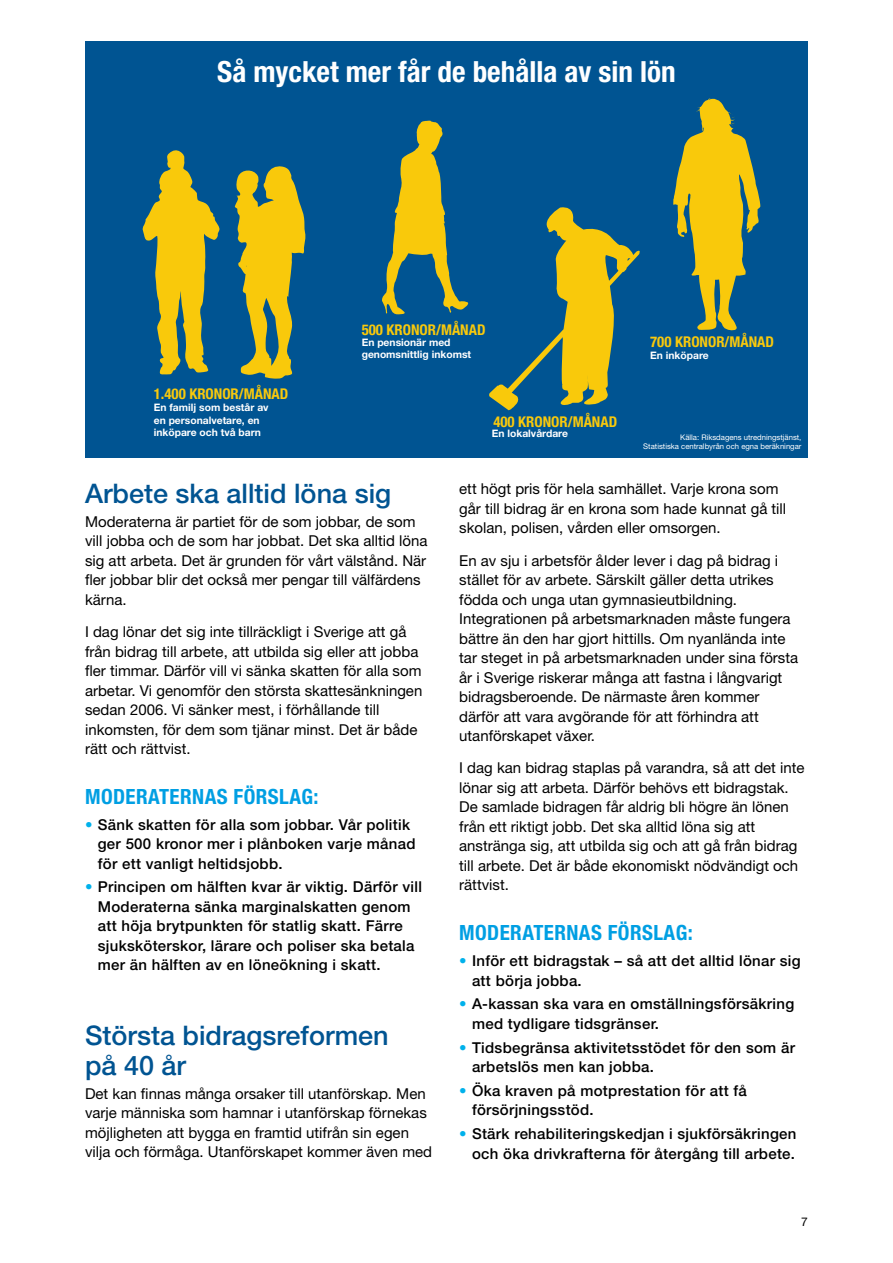
<style>
.page{position:relative;width:893px;height:1263px;background:#fff}
.page>*{position:absolute;margin:0;border:0;box-sizing:border-box;transform-origin:0 0}
.t1{font:700 condensed 29.25px "Helvetica Neue LT Std";color:#fff}
.t2{font:500 27px/30px "Helvetica Neue LT Std";color:#005492}
.t3{font:700 condensed 21px "Helvetica Neue LT Std";letter-spacing:.02em;color:#009fe3}
.t4{font:15px/19.5px "Helvetica Neue LT Std";color:#000}
.t5{font:500 15px/19.5px "Helvetica Neue LT Std";letter-spacing:.02em;color:#000}
.t6{font:700 condensed 14.85px "Helvetica Neue LT Std";color:#f9c90b}
.t7{font:12px "Helvetica Neue LT Std";color:#000}
.t8{font:700 10.35px/12.3px "Helvetica Neue LT Std";color:#fff}
.t9{font:7.8px/9.3px "Helvetica Neue LT Std";color:#fff;text-align:right}
.s1{font-weight:700;color:#00b1eb}
</style>
<div class="page">
<div style="left:85px;top:41px;width:723px;height:417px;background:#005492"></div>
<svg style="left:142px;top:150px;width:164px;height:229px"></svg>
<svg style="left:489px;top:207px;width:151px;height:203px"></svg>
<svg style="left:673px;top:98px;width:88px;height:233px"></svg>
<svg style="left:382px;top:120px;width:87px;height:195px"></svg>
<h1 class="t1" style="left:217px;top:54px;width:460px">Så mycket mer får de behålla av sin lön</h1>
<p class="t6" style="left:154px;top:385px;width:136px">1.400 KRONOR/MÅNAD</p>
<p class="t8" style="left:154px;top:401px;width:116px">En familj som består av en personalvetare, en inköpare och två barn</p>
<p class="t6" style="left:362px;top:321px;width:125px">500 KRONOR/MÅNAD</p>
<p class="t8" style="left:362px;top:336px;width:111px">En pensionär med genomsnittlig inkomst</p>
<p class="t6" style="left:493px;top:412px;width:125px">400 KRONOR/MÅNAD</p>
<p class="t8" style="left:492px;top:427px;width:78px">En lokalvårdare</p>
<p class="t6" style="left:650px;top:333px;width:125px">700 KRONOR/MÅNAD</p>
<p class="t8" style="left:650px;top:349px;width:60px">En inköpare</p>
<p class="t9" style="left:643px;top:432px;width:160px">Källa: Riksdagens utredningstjänst,<br>Statistiska centralbyrån och egna beräkningar</p>
<h2 class="t2" style="left:85px;top:478px;width:308px">Arbete ska alltid löna sig</h2>
<p class="t4" style="left:85px;top:511px;width:344px">Moderaterna är partiet för de som jobbar, de som vill jobba och de som har jobbat. Det ska alltid löna sig att arbeta. Det är grunden för vårt välstånd. När fler jobbar blir det också mer pengar till välfärdens kärna.</p>
<p class="t4" style="left:85px;top:622px;width:339px">I dag lönar det sig inte tillräckligt i Sverige att gå från bidrag till arbete, att utbilda sig eller att jobba fler timmar. Därför vill vi sänka skatten för alla som arbetar. Vi genomför den största skattesänkningen sedan 2006. Vi sänker mest, i förhållande till inkomsten, för dem som tjänar minst. Det är både rätt och rättvist.</p>
<h3 class="t3" style="left:85px;top:784px;width:235px">MODERATERNAS FÖRSLAG:</h3>
<p class="t5" style="left:98px;top:814px;width:319px;text-indent:-13px"><span class="s1">•</span> Sänk skatten för alla som jobbar. Vår politik ger 500 kronor mer i plånboken varje månad för ett vanligt heltidsjobb.</p>
<p class="t5" style="left:98px;top:877px;width:326px;text-indent:-13px"><span class="s1">•</span> Principen om hälften kvar är viktig. Därför vill Moderaterna sänka marginalskatten genom att höja brytpunkten för statlig skatt. Färre sjuksköterskor, lärare och poliser ska betala mer än hälften av en löneökning i skatt.</p>
<h2 class="t2" style="left:85px;top:1020px;width:305px">Största bidragsreformen på 40 år</h2>
<p class="t4" style="left:85px;top:1083px;width:349px">Det kan finnas många orsaker till utanförskap. Men varje människa som hamnar i utanförskap förnekas möjligheten att bygga en framtid utifrån sin egen vilja och förmåga. Utanförskapet kommer även med</p>
<p class="t4" style="left:459px;top:479px;width:329px">ett högt pris för hela samhället. Varje krona som går till bidrag är en krona som hade kunnat gå till skolan, polisen, vården eller omsorgen.</p>
<p class="t4" style="left:459px;top:550px;width:340px">En av sju i arbetsför ålder lever i dag på bidrag i stället för av arbete. Särskilt gäller detta utrikes födda och unga utan gymnasieutbildning.<br>Integrationen på arbetsmarknaden måste fungera bättre än den har gjort hittills. Om nyanlända inte tar steget in på arbetsmarknaden under sina första år i Sverige riskerar många att fastna i långvarigt bidragsberoende. De närmaste åren kommer därför att vara avgörande för att förhindra att utanförskapet växer.</p>
<p class="t4" style="left:459px;top:758px;width:347px">I dag kan bidrag staplas på varandra, så att det inte lönar sig att arbeta. Därför behövs ett bidragstak.<br>De samlade bidragen får aldrig bli högre än lönen från ett riktigt jobb. Det ska alltid löna sig att anstränga sig, att utbilda sig och att gå från bidrag till arbete. Det är både ekonomiskt nödvändigt och rättvist.</p>
<h3 class="t3" style="left:459px;top:920px;width:235px">MODERATERNAS FÖRSLAG:</h3>
<p class="t5" style="left:472px;top:951px;width:330px;text-indent:-13px"><span class="s1">•</span> Inför ett bidragstak – så att det alltid lönar sig att börja jobba.</p>
<p class="t5" style="left:472px;top:994px;width:324px;text-indent:-13px"><span class="s1">•</span> A-kassan ska vara en omställningsförsäkring med tydligare tidsgränser.</p>
<p class="t5" style="left:472px;top:1037px;width:325px;text-indent:-13px"><span class="s1">•</span> Tidsbegränsa aktivitetsstödet för den som är arbetslös men kan jobba.</p>
<p class="t5" style="left:472px;top:1081px;width:276px;text-indent:-13px"><span class="s1">•</span> Öka kraven på motprestation för att få försörjningsstöd.</p>
<p class="t5" style="left:459px;top:1124px;width:339px;text-align:right"><span class="s1">•</span> Stärk rehabiliteringskedjan i sjukförsäkringen och öka drivkrafterna för återgång till arbete.</p>
<p class="t7" style="left:801px;top:1214px;width:8px">7</p>
</div>
